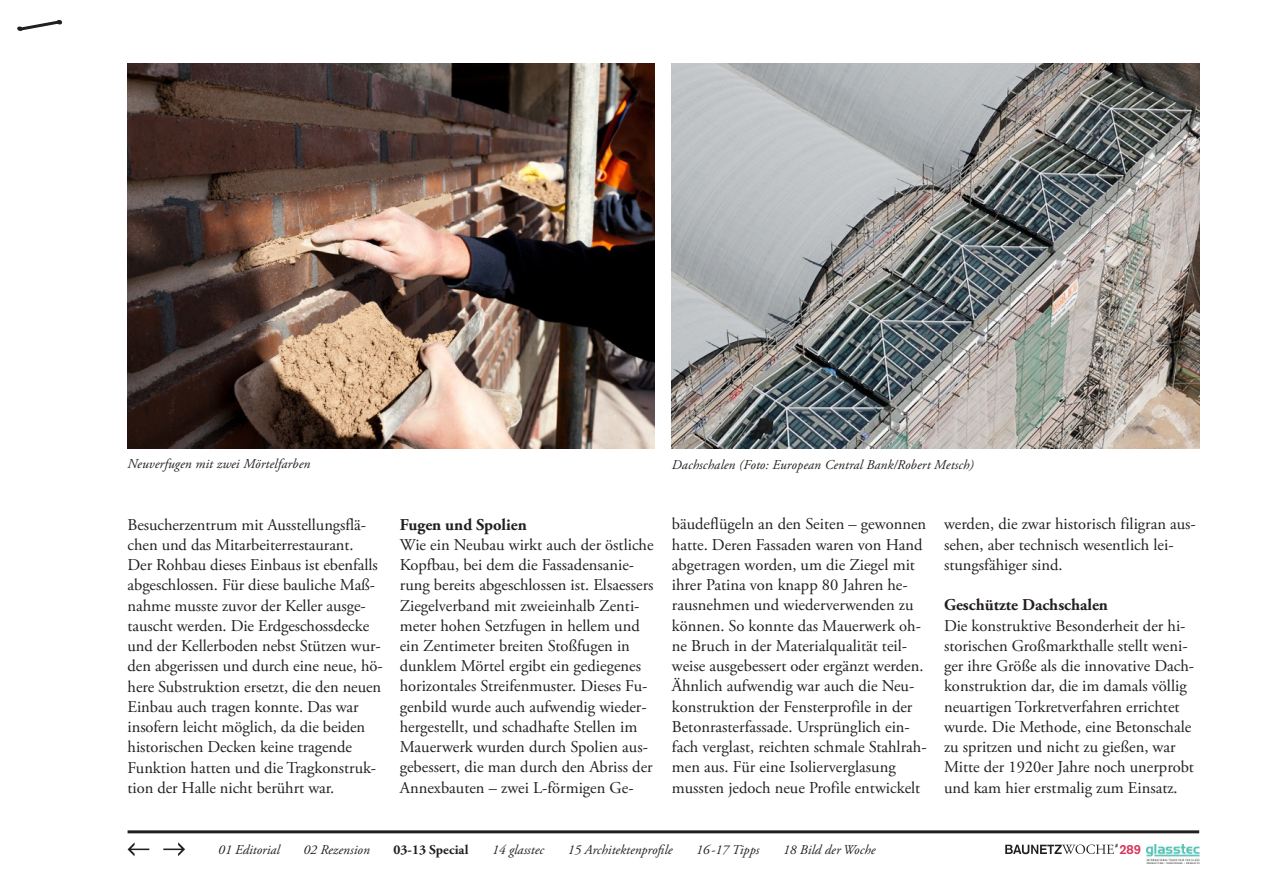
<style>
.page{position:relative;width:1263px;height:893px;background:#fff}
.page>*{position:absolute;margin:0;border:0;box-sizing:border-box;transform-origin:0 0}
.t1{font:16.5px/20.2px "Adobe Garamond Pro";color:#231f20}
.t2{font:700 16.5px "Adobe Garamond Pro";color:#231f20}
.Navigation_Off{font:italic 13.5px "Adobe Garamond Pro";letter-spacing:.005em;color:#231f20}
.Navigation_Off-2{font:700 13.5px "Adobe Garamond Pro";letter-spacing:.005em;color:#231f20}
.t3{font:700 13.05px "Akzidenz Grotesk";color:#d8365b}
</style>
<div class="page">
<hr style="left:128px;top:830px;width:1071px;height:3px;background:#231f20">
<svg style="left:128px;top:842px;width:21px;height:14px"></svg>
<svg style="left:163px;top:842px;width:22px;height:14px"></svg>
<svg style="left:17px;top:20px;width:46px;height:11px"></svg>
<svg style="left:1005px;top:844px;width:113px;height:10px"></svg>
<img style="left:1146px;top:845px;width:53px;height:19px">
<img style="left:128px;top:64px;width:527px;height:385px">
<img style="left:672px;top:64px;width:527px;height:385px">
<p class="Navigation_Off" style="left:128px;top:456px;width:184px">Neuverfugen mit zwei Mörtelfarben</p>
<p class="Navigation_Off" style="left:672px;top:456px;width:303px">Dachschalen (Foto: European Central Bank/Robert Metsch)</p>
<p class="t1" style="left:128px;top:515px;width:240px">Besucherzentrum mit Ausstellungsflä&shy;chen und das Mitarbeiterrestaurant.</p>
<p class="t1" style="left:128px;top:555px;width:257px">Der Rohbau dieses Einbaus ist ebenfalls abgeschlossen. Für diese bauliche Maß&shy;nahme musste zuvor der Keller ausge&shy;tauscht werden. Die Erdgeschossdecke und der Kellerboden nebst Stützen wur&shy;den abgerissen und durch eine neue, hö&shy;here Substruktion ersetzt, die den neuen Einbau auch tragen konnte. Das war insofern leicht möglich, da die beiden historischen Decken keine tragende Funktion hatten und die Tragkonstruk&shy;tion der Halle nicht berührt war.</p>
<p class="t2" style="left:400px;top:515px;width:129px">Fugen und Spolien</p>
<p class="t1" style="left:400px;top:535px;width:255px">Wie ein Neubau wirkt auch der östliche Kopfbau, bei dem die Fassadensanie&shy;rung bereits abgeschlossen ist. Elsaessers Ziegelverband mit zweieinhalb Zenti&shy;meter hohen Setzfugen in hellem und ein Zentimeter breiten Stoßfugen in dunklem Mörtel ergibt ein gediegenes horizontales Streifenmuster. Dieses Fu&shy;genbild wurde auch aufwendig wieder&shy;hergestellt, und schadhafte Stellen im Mauerwerk wurden durch Spolien aus&shy;gebessert, die man durch den Abriss der Annexbauten – zwei L-förmigen Ge-</p>
<p class="t1" style="left:672px;top:515px;width:256px">bäudeflügeln an den Seiten – gewonnen hatte. Deren Fassaden waren von Hand abgetragen worden, um die Ziegel mit ihrer Patina von knapp 80 Jahren he&shy;rausnehmen und wiederverwenden zu können. So konnte das Mauerwerk oh&shy;ne Bruch in der Materialqualität teil&shy;weise ausgebessert oder ergänzt werden.</p>
<p class="t1" style="left:672px;top:677px;width:256px">Ähnlich aufwendig war auch die Neu&shy;konstruktion der Fensterprofile in der Betonrasterfassade. Ursprünglich ein&shy;fach verglast, reichten schmale Stahlrah&shy;men aus. Für eine Isolierverglasung mussten jedoch neue Profile entwickelt</p>
<p class="t1" style="left:944px;top:515px;width:253px">werden, die zwar historisch filigran aus&shy;sehen, aber technisch wesentlich lei&shy;stungsfähiger sind.</p>
<p class="t2" style="left:944px;top:595px;width:165px">Geschützte Dachschalen</p>
<p class="t1" style="left:944px;top:616px;width:252px">Die konstruktive Besonderheit der hi&shy;storischen Großmarkthalle stellt weni&shy;ger ihre Größe als die innovative Dach&shy;konstruktion dar, die im damals völlig neuartigen Torkretverfahren errichtet wurde. Die Methode, eine Betonschale zu spritzen und nicht zu gießen, war Mitte der 1920er Jahre noch unerprobt und kam hier erstmalig zum Einsatz.</p>
<p class="Navigation_Off" style="left:218px;top:841px;width:63px">01 Editorial</p>
<p class="Navigation_Off" style="left:303px;top:841px;width:68px">02 Rezension</p>
<p class="Navigation_Off-2" style="left:393px;top:841px;width:76px">03-13 Special</p>
<p class="Navigation_Off" style="left:492px;top:841px;width:53px">14 glasstec</p>
<p class="Navigation_Off" style="left:568px;top:841px;width:106px">15 Architektenprofile</p>
<p class="Navigation_Off" style="left:696px;top:841px;width:65px">16-17 Tipps</p>
<p class="Navigation_Off" style="left:783px;top:841px;width:94px">18 Bild der Woche</p>
<p class="t3" style="left:1119px;top:841px;width:23px">289</p>
</div>
